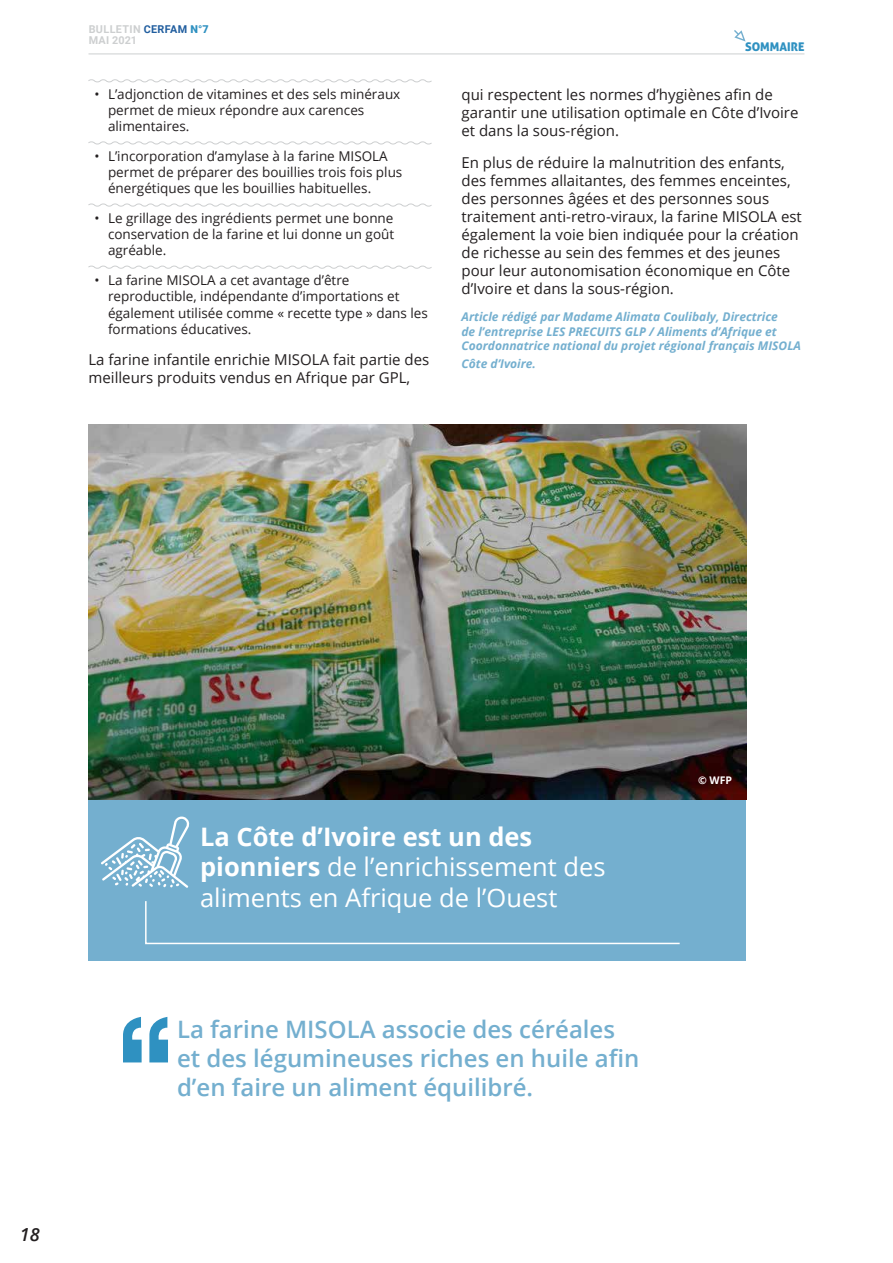
<style>
.page{position:relative;width:893px;height:1263px;background:#fff}
.page>*{position:absolute;margin:0;border:0;box-sizing:border-box;transform-origin:0 0}
.t1{font:25.5px/30.6px "Open Sans";color:#fff}
.t2{font:600 24px/28.8px "Open Sans";color:#74afcf}
.t3{font:italic 600 18px "Open Sans";color:#231f20}
.t4{font:15px/18px "Open Sans";color:#231f20}
.t5{font:13.5px/16.2px "Open Sans";color:#231f20}
.t6{font:italic 700 12px/14.4px "Open Sans";color:#74afcf}
.t7{font:12px "Aller Display";color:#2f91c1}
.t8{font:700 10.8px/10.8px "Roboto";letter-spacing:.035em;color:#cdcfd0}
.t9{font:700 10.5px "Open Sans";color:#fff}
.s1{color:#215e9f}
.s2{font-weight:900;color:#2f91c1}
.s3{font-weight:700}
</style>
<div class="page">
<hr style="left:88px;top:54px;width:716px;height:1px;background:#cdcfd0">
<svg style="left:734px;top:30px;width:12px;height:12px"></svg>
<div style="left:88px;top:799px;width:658px;height:162px;background:#74afcf"></div>
<svg style="left:88px;top:79px;width:344px;height:4px"></svg>
<svg style="left:88px;top:141px;width:344px;height:4px"></svg>
<svg style="left:88px;top:203px;width:344px;height:4px"></svg>
<svg style="left:88px;top:265px;width:344px;height:4px"></svg>
<img style="left:88px;top:424px;width:658px;height:375px">
<svg style="left:145px;top:901px;width:535px;height:44px"></svg>
<svg style="left:101px;top:816px;width:88px;height:72px"></svg>
<svg style="left:123px;top:1017px;width:19px;height:45px"></svg>
<svg style="left:149px;top:1017px;width:19px;height:45px"></svg>
<p class="t8" style="left:89px;top:23px;width:122px">BULLETIN <span class="s1">CERFAM</span> <span class="s2">N°7<br></span>MAI 2021</p>
<p class="t5" style="left:108px;top:85px;width:294px;text-indent:-14px">• L’adjonction de vitamines et des sels minéraux permet de mieux répondre aux carences alimentaires.</p>
<p class="t5" style="left:108px;top:148px;width:296px;text-indent:-14px">• L’incorporation d’amylase à la farine MISOLA permet de préparer des bouillies trois fois plus énergétiques que les bouillies habituelles.</p>
<p class="t5" style="left:108px;top:210px;width:288px;text-align:justify;text-indent:-14px">• Le grillage des ingrédients permet une bonne conservation de la farine et lui donne un goût agréable.</p>
<p class="t5" style="left:108px;top:272px;width:321px;text-indent:-14px">• La farine MISOLA a cet avantage d’être reproductible, indépendante d’importations et également utilisée comme « recette type » dans les formations éducatives.</p>
<p class="t4" style="left:88px;top:350px;width:342px">La farine infantile enrichie MISOLA fait partie des meilleurs produits vendus en Afrique par GPL,</p>
<p class="t7" style="left:745px;top:39px;width:61px">SOMMAIRE</p>
<p class="t4" style="left:461px;top:85px;width:338px">qui respectent les normes d’hygiènes afin de garantir une utilisation optimale en Côte d’Ivoire et dans la sous-région.</p>
<p class="t4" style="left:461px;top:153px;width:342px">En plus de réduire la malnutrition des enfants, des femmes allaitantes, des femmes enceintes, des personnes âgées et des personnes sous traitement anti-retro-viraux, la farine MISOLA est également la voie bien indiquée pour la création de richesse au sein des femmes et des jeunes pour leur autonomisation économique en Côte d’Ivoire et dans la sous-région.</p>
<p class="t6" style="left:461px;top:310px;width:341px">Article rédigé par Madame Alimata Coulibaly, Directrice<br>de l’entreprise LES PRECUITS GLP / Aliments d’Afrique et<br>Coordonnatrice national du projet régional français MISOLA</p>
<p class="t6" style="left:461px;top:356px;width:76px">Côte d’Ivoire.</p>
<p class="t3" style="left:20px;top:1222px;width:21px">18</p>
<h1 class="t1" style="left:200px;top:821px;width:407px"><span class="s3">La Côte d’Ivoire est un des pionniers</span> de l’enrichissement des aliments en Afrique de l’Ouest</h1>
<h2 class="t2" style="left:177px;top:1015px;width:464px">La farine MISOLA associe des céréales et des légumineuses riches en huile afin d’en faire un aliment équilibré.</h2>
<p class="t9" style="left:698px;top:772px;width:35px">© WFP</p>
</div>
